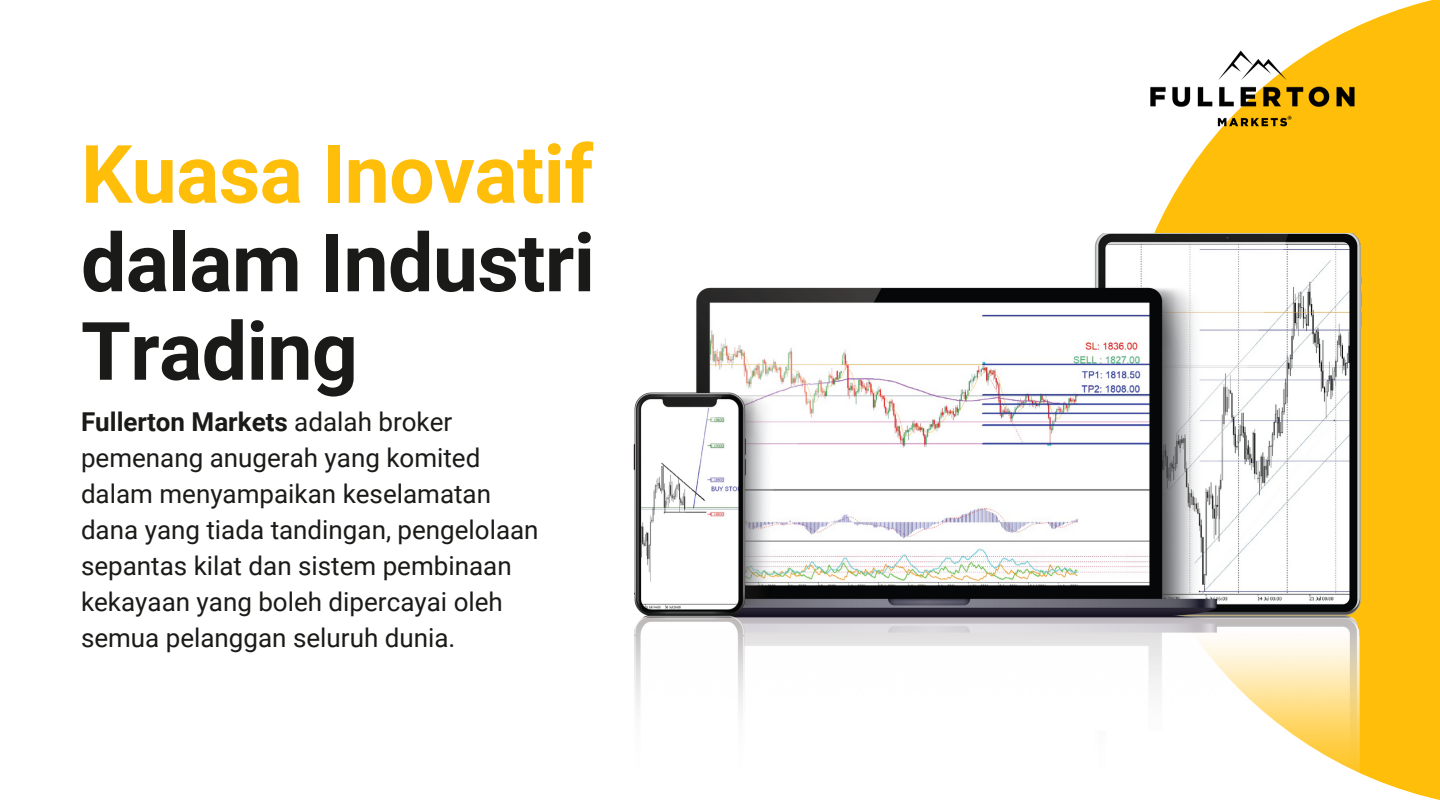
<style>
.page{position:relative;width:1440px;height:810px;background:#fff}
.page>*{position:absolute;margin:0;border:0;box-sizing:border-box;transform-origin:0 0}
.t1{font:700 80.7px/88.5px "Roboto";letter-spacing:-.01em;color:#1a1b18}
.t2{font:700 80.7px "Roboto";letter-spacing:-.01em;color:#ffbe0a}
.t3{font:26px/36px "Roboto";color:#1a1b18}
.s1{font-weight:700}
</style>
<div class="page">
<svg style="left:1154px;top:0;width:286px;height:800px;fill:#ffbe0a"></svg>
<img style="left:633px;top:233px;width:737px;height:567px">
<img style="left:1150px;top:49px;width:209px;height:78px">
<h1 class="t2" style="left:81px;top:128px;width:514px">Kuasa Inovatif</h1>
<h1 class="t1" style="left:81px;top:219px;width:516px">dalam Industri<br>Trading</h1>
<p class="t3" style="left:81px;top:404px;width:459px"><span class="s1">Fullerton Markets</span> adalah broker pemenang anugerah yang komited dalam menyampaikan keselamatan dana yang tiada tandingan, pengelolaan sepantas kilat dan sistem pembinaan kekayaan yang boleh dipercayai oleh semua pelanggan seluruh dunia.</p>
</div>
